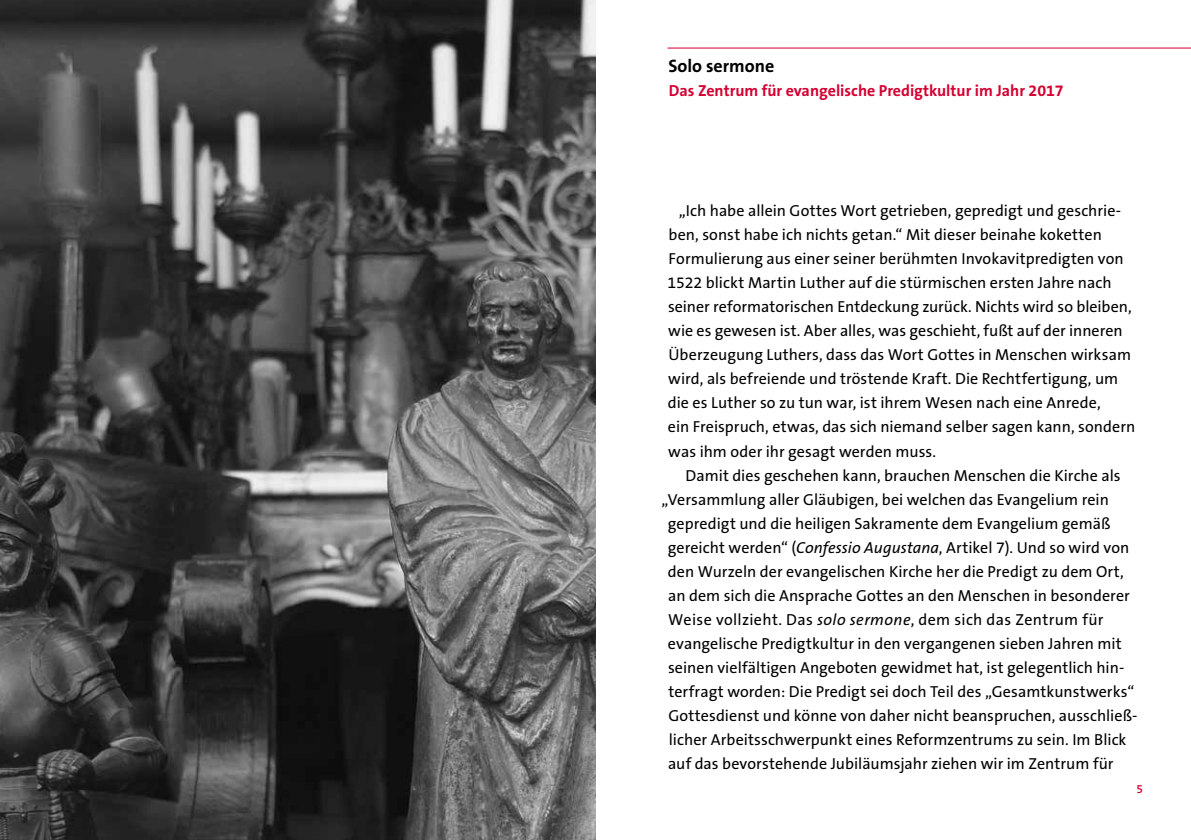
<style>
.page{position:relative;width:1191px;height:840px;background:#fff}
.page>*{position:absolute;margin:0;border:0;box-sizing:border-box;transform-origin:0 0}
.t1{font:700 18px "The Sans B7";color:#000}
.t2{font:16px/24px "The Sans B5 Plain";letter-spacing:.005em;color:#000}
.t3{font:700 16px "The Sans B7";color:#d40032}
.t4{font:600 12px "The Sans B6";color:#d40032}
.s1{font-style:italic}
</style>
<div class="page">
<hr style="left:667px;top:48px;width:524px;height:1px;background:#d40032">
<img style="left:0;top:0;width:595px;height:839px">
<p class="t1" style="left:668px;top:56px;width:107px">Solo sermone</p>
<p class="t3" style="left:669px;top:82px;width:396px">Das Zentrum für evangelische Predigtkultur im Jahr 2017</p>
<p class="t2" style="left:667px;top:200px;width:469px;text-indent:11px">„Ich habe allein Gottes Wort getrieben, gepredigt und geschrie&shy;ben, sonst habe ich nichts getan.“ Mit dieser beinahe koketten Formulierung aus einer seiner berühmten Invokavitpredigten von 1522 blickt Martin Luther auf die stürmischen ersten Jahre nach seiner reformatorischen Entdeckung zurück. Nichts wird so bleiben, wie es gewesen ist. Aber alles, was geschieht, fußt auf der inneren Überzeugung Luthers, dass das Wort Gottes in Menschen wirksam wird, als befreiende und tröstende Kraft. Die Rechtfertigung, um die es Luther so zu tun war, ist ihrem Wesen nach eine Anrede,<br>ein Freispruch, etwas, das sich niemand selber sagen kann, sondern was ihm oder ihr gesagt werden muss.</p>
<p class="t2" style="left:685px;top:464px;width:437px">Damit dies geschehen kann, brauchen Menschen die Kirche als</p>
<p class="t2" style="left:661px;top:488px;width:449px">„Versammlung aller Gläubigen, bei welchen das Evangelium rein</p>
<p class="t2" style="left:668px;top:512px;width:444px">gepredigt und die heiligen Sakramente dem Evangelium gemäß</p>
<p class="t2" style="left:668px;top:536px;width:463px">gereicht werden“ (<span class="s1">Confessio Augustana</span>, Artikel 7). Und so wird von</p>
<p class="t2" style="left:668px;top:560px;width:457px">den Wurzeln der evangelischen Kirche her die Predigt zu dem Ort,</p>
<p class="t2" style="left:668px;top:584px;width:463px">an dem sich die Ansprache Gottes an den Menschen in besonderer</p>
<p class="t2" style="left:668px;top:608px;width:437px">Weise vollzieht. Das <span class="s1">solo sermone</span>, dem sich das Zentrum für</p>
<p class="t2" style="left:668px;top:632px;width:455px">evangelische Predigtkultur in den vergangenen sieben Jahren mit</p>
<p class="t2" style="left:668px;top:656px;width:458px">seinen vielfältigen Angeboten gewidmet hat, ist gelegentlich hin-</p>
<p class="t2" style="left:668px;top:680px;width:467px">terfragt worden: Die Predigt sei doch Teil des „Gesamtkunstwerks“</p>
<p class="t2" style="left:668px;top:704px;width:470px">Gottesdienst und könne von daher nicht beanspruchen, ausschließ-</p>
<p class="t2" style="left:669px;top:728px;width:459px">licher Arbeitsschwerpunkt eines Reformzentrums zu sein. Im Blick</p>
<p class="t2" style="left:668px;top:752px;width:447px">auf das bevorstehende Jubiläumsjahr ziehen wir im Zentrum für</p>
<p class="t4" style="left:1136px;top:782px;width:8px">5</p>
</div>
